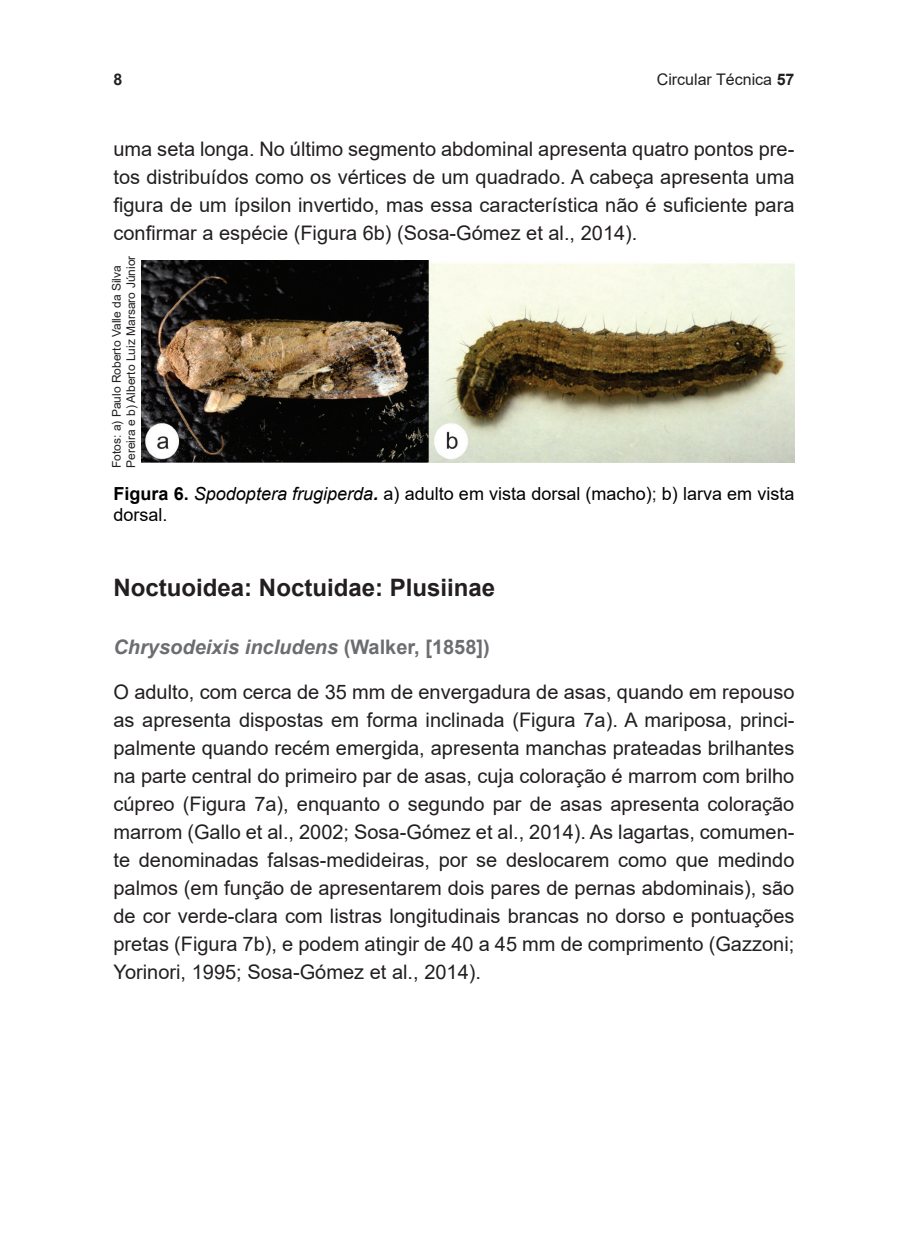
<style>
.page{position:relative;width:908px;height:1248px;background:#fff}
.page>*{position:absolute;margin:0;border:0;box-sizing:border-box;transform-origin:0 0}
.TITULO_2{font:700 24px "Arial";color:#231f20}
.MIOLO{font:20px/28px "Arial";color:#231f20;text-align:justify}
.TITULO_3{font:italic 700 20px "Arial";color:#6c6d70}
.FIGURA_LEGENDA{font:18px/21.6px "Arial";color:#000}
.t1{font:16px "Arial";color:#231f20}
.t2{font:700 16px "Arial";color:#231f20}
.FIGURA_FONTE{font:12px/14.4px "Arial";color:#231f20}
.s1{font-weight:700}
.s2{font-style:italic}
.s3{font-weight:700;font-style:italic}
.s4{color:#231f20}
.s5{font-style:normal}
</style>
<div class="page">
<img style="left:142px;top:261px;width:652px;height:201px">
<p class="t2" style="left:113px;top:68px;width:10px">8</p>
<p class="t1" style="left:656px;top:68px;width:139px">Circular Técnica <span class="s1">57</span></p>
<p class="MIOLO" style="left:113px;top:135px;width:682px">uma seta longa. No último segmento abdominal apresenta quatro pontos pre&shy;tos distribuídos como os vértices de um quadrado. A cabeça apresenta uma figura de um ípsilon invertido, mas essa característica não é suficiente para confirmar a espécie (Figura 6b) (Sosa-Gómez et al., 2014).</p>
<p class="FIGURA_FONTE" style="left:109px;top:468px;width:214px;rotate:-90deg">Fotos: a) Paulo Roberto Valle da Silva<br>Pereira e b) Alberto Luiz Marsaro Júnior</p>
<p class="FIGURA_LEGENDA" style="left:113px;top:482px;width:682px"><span class="s1">Figura 6.</span> <span class="s2">Spodoptera frugiperda</span><span class="s3">.</span> a) adulto em vista dorsal (macho)<span class="s4">;</span> b) larva em vista dorsal.</p>
<p class="TITULO_2" style="left:113px;top:570px;width:383px">Noctuoidea: Noctuidae: Plusiinae</p>
<p class="TITULO_3" style="left:113px;top:633px;width:378px">Chrysodeixis includens <span class="s5">(Walker, [1858])</span></p>
<p class="MIOLO" style="left:113px;top:677px;width:682px">O adulto, com cerca de 35 mm de envergadura de asas, quando em repouso as apresenta dispostas em forma inclinada (Figura 7a). A mariposa, princi&shy;palmente quando recém emergida, apresenta manchas prateadas brilhantes na parte central do primeiro par de asas, cuja coloração é marrom com brilho cúpreo (Figura 7a), enquanto o segundo par de asas apresenta coloração marrom (Gallo et al., 2002; Sosa-Gómez et al., 2014). As lagartas, comumen&shy;te denominadas falsas-medideiras, por se deslocarem como que medindo palmos (em função de apresentarem dois pares de pernas abdominais), são de cor verde-clara com listras longitudinais brancas no dorso e pontuações pretas (Figura 7b), e podem atingir de 40 a 45 mm de comprimento (Gazzoni; Yorinori, 1995; Sosa-Gómez et al., 2014).</p>
</div>
